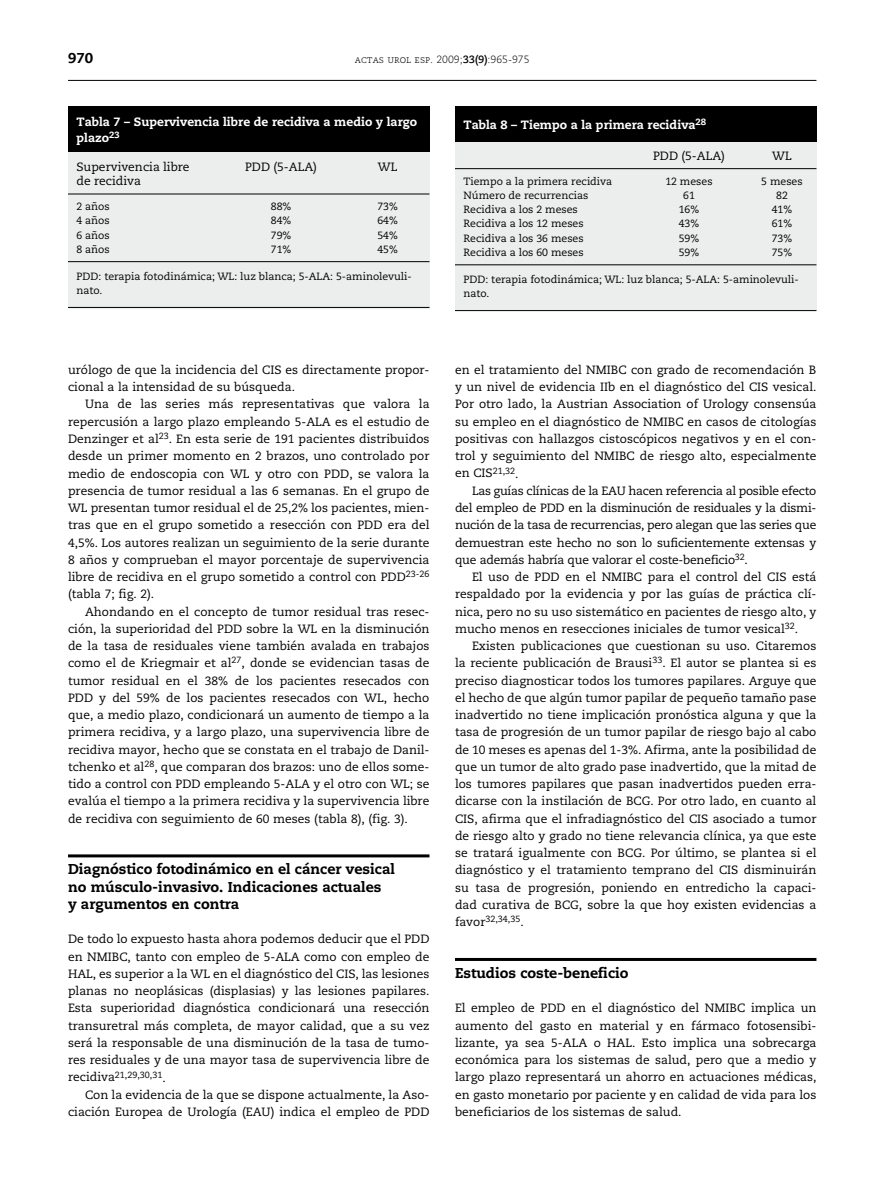
<style>
.page{position:relative;width:893px;height:1191px;background:#fff}
.page>*{position:absolute;margin:0;border:0;box-sizing:border-box;transform-origin:0 0}
.t1{font:800 14.25px/17.2px "Caecilia LT Std";color:#000}
.t2{font:12px/17.2px "Caecilia LT Std";color:#000;text-align:justify}
.t3{font:800 12px/15.8px "Caecilia LT Std";color:#fff}
.t4{font:10.5px/14.2px "Caecilia LT Std";color:#000}
.t5{font:300 10.5px "Caecilia LT Std";color:#000}
.t6{font:9px "Caecilia LT Std";color:#000}
.s1{font-weight:700}
.s2{font-size:12px}
</style>
<div class="page">
<hr style="left:68px;top:80px;width:748px;height:1px;background:#000">
<hr style="left:68px;top:854px;width:361px;height:3px;background:#000">
<hr style="left:455px;top:958px;width:361px;height:3px;background:#000">
<div style="left:68px;top:127px;width:361px;height:182px;background:#eceded"></div>
<hr style="left:68px;top:194px;width:361px;height:1px;background:#000">
<hr style="left:68px;top:261px;width:361px;height:1px;background:#000">
<hr style="left:68px;top:307px;width:361px;height:1px;background:#000">
<div style="left:68px;top:106px;width:361px;height:46px;background:#000"></div>
<div style="left:455px;top:116px;width:361px;height:194px;background:#eceded"></div>
<hr style="left:455px;top:168px;width:361px;height:1px;background:#000">
<hr style="left:455px;top:264px;width:361px;height:1px;background:#000">
<hr style="left:455px;top:310px;width:361px;height:1px;background:#000">
<div style="left:455px;top:106px;width:361px;height:36px;background:#000"></div>
<p class="t1" style="left:68px;top:49px;width:27px">970</p>
<p class="t5" style="left:355px;top:53px;width:176px">actas urol esp. 2009;<span class="s1">33(9)</span>:965-975</p>
<p class="t3" style="left:77px;top:114px;width:342px">Tabla 7 – Supervivencia libre de recidiva a medio y largo plazo<sup>23</sup></p>
<p class="t2" style="left:77px;top:158px;width:115px">Supervivencia libre</p>
<p class="t2" style="left:245px;top:158px;width:73px">PDD (5-ALA)</p>
<p class="t2" style="left:378px;top:158px;width:21px">WL</p>
<p class="t2" style="left:77px;top:172px;width:66px">de recidiva</p>
<p class="t4" style="left:77px;top:199px;width:35px">2 años</p>
<p class="t4" style="left:271px;top:199px;width:22px">88%</p>
<p class="t4" style="left:377px;top:199px;width:22px">73%</p>
<p class="t4" style="left:77px;top:214px;width:35px">4 años</p>
<p class="t4" style="left:271px;top:214px;width:22px">84%</p>
<p class="t4" style="left:377px;top:214px;width:22px">64%</p>
<p class="t4" style="left:77px;top:228px;width:35px">6 años</p>
<p class="t4" style="left:271px;top:228px;width:22px">79%</p>
<p class="t4" style="left:377px;top:228px;width:22px">54%</p>
<p class="t4" style="left:77px;top:242px;width:35px">8 años</p>
<p class="t4" style="left:271px;top:242px;width:22px">71%</p>
<p class="t4" style="left:377px;top:242px;width:22px">45%</p>
<p class="t4" style="left:77px;top:269px;width:337px">PDD: terapia fotodinámica; WL: luz blanca; 5-ALA: 5-aminolevuli&shy;nato.</p>
<p class="t3" style="left:463px;top:117px;width:244px">Tabla 8 – Tiempo a la primera recidiva<sup>28</sup></p>
<p class="t2" style="left:653px;top:147px;width:73px">PDD (5-ALA)</p>
<p class="t2" style="left:772px;top:147px;width:21px">WL</p>
<p class="t4" style="left:463px;top:174px;width:150px">Tiempo a la primera recidiva</p>
<p class="t4" style="left:665px;top:174px;width:49px">12 meses</p>
<p class="t4" style="left:761px;top:174px;width:43px">5 meses</p>
<p class="t4" style="left:463px;top:188px;width:126px">Número de recurrencias</p>
<p class="t4" style="left:683px;top:188px;width:13px">61</p>
<p class="t4" style="left:776px;top:188px;width:13px">82</p>
<p class="t4" style="left:463px;top:203px;width:116px">Recidiva a los 2 meses</p>
<p class="t4" style="left:679px;top:203px;width:22px">16%</p>
<p class="t4" style="left:772px;top:203px;width:22px">41%</p>
<p class="t4" style="left:463px;top:217px;width:122px">Recidiva a los 12 meses</p>
<p class="t4" style="left:679px;top:217px;width:22px">43%</p>
<p class="t4" style="left:772px;top:217px;width:22px">61%</p>
<p class="t4" style="left:463px;top:231px;width:122px">Recidiva a los 36 meses</p>
<p class="t4" style="left:679px;top:231px;width:22px">59%</p>
<p class="t4" style="left:772px;top:231px;width:22px">73%</p>
<p class="t4" style="left:463px;top:245px;width:122px">Recidiva a los 60 meses</p>
<p class="t4" style="left:679px;top:245px;width:22px">59%</p>
<p class="t4" style="left:772px;top:245px;width:22px">75%</p>
<p class="t4" style="left:463px;top:272px;width:337px">PDD: terapia fotodinámica; WL: luz blanca; 5-ALA: 5-aminolevuli&shy;nato.</p>
<p class="t2" style="left:68px;top:361px;width:363px">urólogo de que la incidencia del CIS es directamente propor&shy;cional a la intensidad de su búsqueda.</p>
<p class="t2" style="left:68px;top:396px;width:363px;text-indent:17px">Una de las series más representativas que valora la repercusión a largo plazo empleando 5-ALA es el estudio de Denzinger et al<sup>23</sup>. En esta serie de 191 pacientes distribuidos desde un primer momento en 2 brazos, uno controlado por medio de endoscopia con WL y otro con PDD, se valora la presencia de tumor residual a las 6 semanas. En el grupo de WL presentan tumor residual el de 25,2% los pacientes, mien&shy;tras que en el grupo sometido a resección con PDD era del 4,5%. Los autores realizan un seguimiento de la serie durante 8 años y comprueban el mayor porcentaje de supervivencia libre de recidiva en el grupo sometido a control con PDD<sup>23-26 </sup>(tabla 7; fig. 2).</p>
<p class="t2" style="left:68px;top:603px;width:363px;text-indent:17px">Ahondando en el concepto de tumor residual tras resec&shy;ción, la superioridad del PDD sobre la WL en la disminución de la tasa de residuales viene también avalada en trabajos como el de Kriegmair et al<sup>27</sup>, donde se evidencian tasas de tumor residual en el 38% de los pacientes resecados con PDD y del 59% de los pacientes resecados con WL, hecho que, a medio plazo, condicionará un aumento de tiempo a la primera recidiva, y a largo plazo, una supervivencia libre de recidiva mayor, hecho que se constata en el trabajo de Danil&shy;tchenko et al<sup>28</sup>, que comparan dos brazos: uno de ellos some&shy;tido a control con PDD empleando 5-ALA y el otro con WL; se evalúa el tiempo a la primera recidiva y la supervivencia libre de recidiva con seguimiento de 60 meses (tabla 8), (fig. 3).</p>
<p class="t1" style="left:68px;top:861px;width:328px">Diagnóstico fotodinámico en el cáncer vesical no músculo-invasivo. Indicaciones actuales<br>y argumentos en contra</p>
<p class="t2" style="left:68px;top:931px;width:363px">De todo lo expuesto hasta ahora podemos deducir que el PDD en NMIBC, tanto con empleo de 5-ALA como con empleo de HAL, es superior a la WL en el diagnóstico del CIS, las lesiones planas no neoplásicas (displasias) y las lesiones papilares.<br>Esta superioridad diagnóstica condicionará una resección transuretral más completa, de mayor calidad, que a su vez será la responsable de una disminución de la tasa de tumo&shy;res residuales y de una mayor tasa de supervivencia libre de</p>
<p class="t6" style="left:68px;top:1069px;width:99px"><span class="s2">recidiva</span>21,29,30,31<span class="s2">.</span></p>
<p class="t2" style="left:68px;top:1086px;width:363px;text-align:right">Con la evidencia de la que se dispone actualmente, la Aso&shy;ciación Europea de Urología (EAU) indica el empleo de PDD</p>
<p class="t2" style="left:455px;top:361px;width:363px">en el tratamiento del NMIBC con grado de recomendación B y un nivel de evidencia IIb en el diagnóstico del CIS vesical.<br>Por otro lado, la Austrian Association of Urology consensúa su empleo en el diagnóstico de NMIBC en casos de citologías positivas con hallazgos cistoscópicos negativos y en el con&shy;trol y seguimiento del NMIBC de riesgo alto, especialmente en CIS<sup>21,32</sup>.</p>
<p class="t2" style="left:455px;top:482px;width:363px;text-indent:17px">Las guías clínicas de la EAU hacen referencia al posible efecto del empleo de PDD en la disminución de residuales y la dismi&shy;nución de la tasa de recurrencias, pero alegan que las series que demuestran este hecho no son lo suficientemente extensas y que además habría que valorar el coste-beneficio<sup>32</sup>.</p>
<p class="t2" style="left:455px;top:568px;width:363px;text-indent:17px">El uso de PDD en el NMIBC para el control del CIS está respaldado por la evidencia y por las guías de práctica clí&shy;nica, pero no su uso sistemático en pacientes de riesgo alto, y mucho menos en resecciones iniciales de tumor vesical<sup>32</sup>.</p>
<p class="t2" style="left:455px;top:637px;width:363px;text-indent:17px">Existen publicaciones que cuestionan su uso. Citaremos la reciente publicación de Brausi<sup>33</sup>. El autor se plantea si es preciso diagnosticar todos los tumores papilares. Arguye que el hecho de que algún tumor papilar de pequeño tamaño pase inadvertido no tiene implicación pronóstica alguna y que la tasa de progresión de un tumor papilar de riesgo bajo al cabo de 10 meses es apenas del 1-3%. Afirma, ante la posibilidad de que un tumor de alto grado pase inadvertido, que la mitad de los tumores papilares que pasan inadvertidos pueden erra&shy;dicarse con la instilación de BCG. Por otro lado, en cuanto al CIS, afirma que el infradiagnóstico del CIS asociado a tumor de riesgo alto y grado no tiene relevancia clínica, ya que este se tratará igualmente con BCG. Por último, se plantea si el diagnóstico y el tratamiento temprano del CIS disminuirán su tasa de progresión, poniendo en entredicho la capaci&shy;dad curativa de BCG, sobre la que hoy existen evidencias a</p>
<p class="t6" style="left:455px;top:914px;width:70px"><span class="s2">favor</span>32,34,35<span class="s2">.</span></p>
<p class="t1" style="left:455px;top:964px;width:175px">Estudios coste-beneficio</p>
<p class="t2" style="left:455px;top:1000px;width:363px">El empleo de PDD en el diagnóstico del NMIBC implica un aumento del gasto en material y en fármaco fotosensibi&shy;lizante, ya sea 5-ALA o HAL. Esto implica una sobrecarga económica para los sistemas de salud, pero que a medio y largo plazo representará un ahorro en actuaciones médicas, en gasto monetario por paciente y en calidad de vida para los beneficiarios de los sistemas de salud.</p>
</div>
